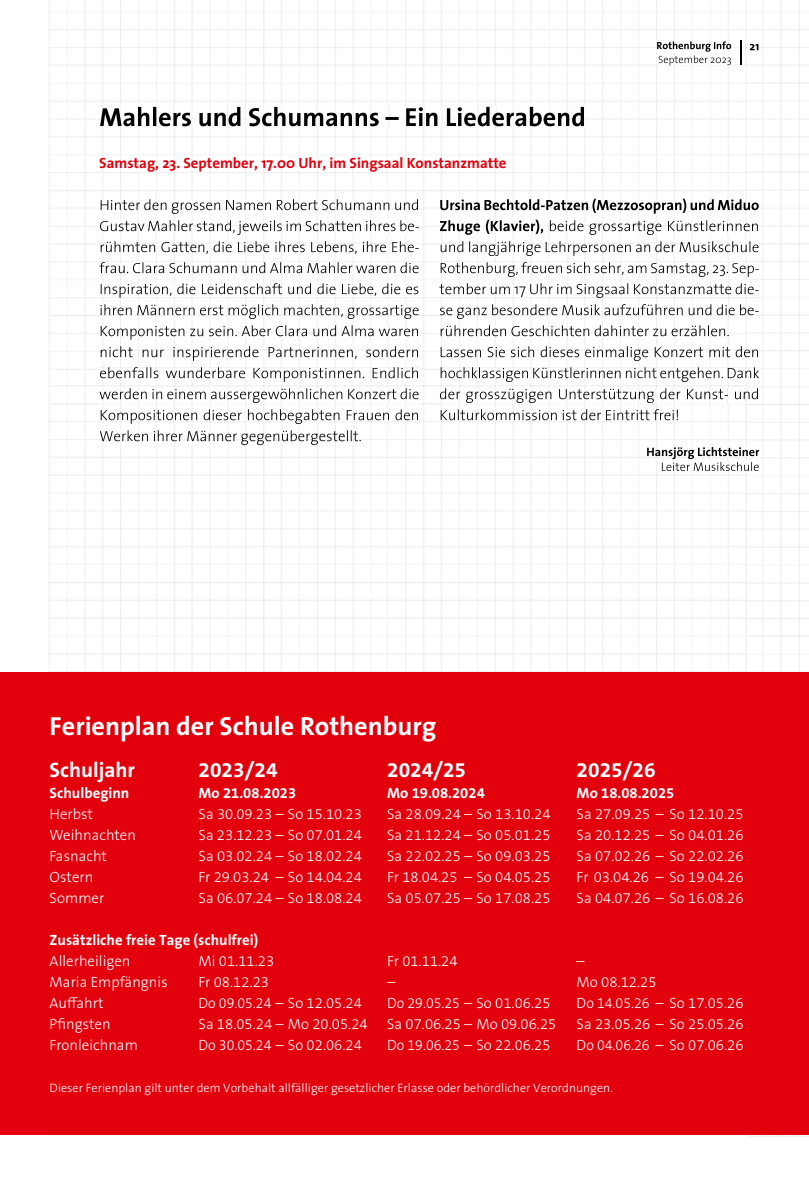
<style>
.page{position:relative;width:809px;height:1191px;background:#fff}
.page>*{position:absolute;margin:0;border:0;box-sizing:border-box;transform-origin:0 0}
.t1{font:700 26.25px "The Sans";color:#fff}
.t2{font:700 21px "The Sans B W7";color:#fff}
.t3{font:300 14.88px "The Sans B W3";color:#fff}
.t4{font:300 14.88px "The Sans B W3";color:#fff;scale:.95 1}
.t5{font:700 14.88px "The Sans";color:#e3000d}
.t6{font:700 14.88px "The Sans B W7";color:#fff}
.t7{font:700 14.88px "The Sans";color:#fff}
.t8{font:300 14.88px "The Sans";color:#fff}
.t9{font:300 12.25px "The Sans";color:#fff}
</style>
<div class="page">
<img style="left:0;top:0;width:809px;height:1137px">
<div style="left:0;top:672px;width:809px;height:462px;background:#e3000d"></div>
<img style="left:100px;top:107px;width:484px;height:19px">
<img style="left:101px;top:199px;width:318px;height:15px">
<img style="left:100px;top:220px;width:318px;height:15px">
<img style="left:101px;top:241px;width:317px;height:13px">
<img style="left:99px;top:262px;width:320px;height:11px">
<img style="left:101px;top:283px;width:318px;height:15px">
<img style="left:100px;top:304px;width:319px;height:15px">
<img style="left:101px;top:325px;width:318px;height:15px">
<img style="left:101px;top:346px;width:318px;height:15px">
<img style="left:100px;top:367px;width:319px;height:15px">
<img style="left:100px;top:388px;width:319px;height:15px">
<img style="left:101px;top:409px;width:318px;height:15px">
<img style="left:100px;top:430px;width:261px;height:15px">
<img style="left:440px;top:199px;width:319px;height:15px">
<img style="left:440px;top:220px;width:104px;height:15px">
<img style="left:544px;top:220px;width:215px;height:15px">
<img style="left:440px;top:241px;width:319px;height:15px">
<img style="left:440px;top:262px;width:318px;height:15px">
<img style="left:439px;top:283px;width:319px;height:15px">
<img style="left:440px;top:304px;width:318px;height:15px">
<img style="left:440px;top:325px;width:289px;height:11px">
<img style="left:440px;top:346px;width:319px;height:15px">
<img style="left:440px;top:367px;width:319px;height:15px">
<img style="left:440px;top:388px;width:319px;height:15px">
<img style="left:440px;top:409px;width:238px;height:11px">
<img style="left:647px;top:447px;width:112px;height:12px">
<img style="left:662px;top:462px;width:96px;height:9px">
<img style="left:657px;top:41px;width:74px;height:11px">
<img style="left:658px;top:55px;width:73px;height:11px">
<svg style="left:749px;top:44px;width:9px;height:6px"></svg>
<svg style="left:740px;top:41px;width:1px;height:23px"></svg>
<p class="t5" style="left:99px;top:151px;width:409px">Samstag, 23. September, 17.00 Uhr, im Singsaal Konstanzmatte</p>
<h1 class="t1" style="left:50px;top:704px;width:388px">Ferienplan der Schule Rothenburg</h1>
<h2 class="t2" style="left:50px;top:756px;width:87px">Schuljahr</h2>
<h2 class="t2" style="left:198px;top:756px;width:81px">2023/24</h2>
<h2 class="t2" style="left:387px;top:756px;width:81px">2024/25</h2>
<h2 class="t2" style="left:576px;top:756px;width:81px">2025/26</h2>
<p class="t6" style="left:50px;top:783px;width:81px">Schulbeginn</p>
<p class="t6" style="left:198px;top:783px;width:99px">Mo 21.08.2023</p>
<p class="t6" style="left:387px;top:783px;width:99px">Mo 19.08.2024</p>
<p class="t6" style="left:576px;top:783px;width:99px">Mo 18.08.2025</p>
<p class="t8" style="left:50px;top:802px;width:45px">Herbst</p>
<p class="t3" style="left:198px;top:804px;width:165px">Sa 30.09.23 – So 15.10.23</p>
<p class="t3" style="left:387px;top:804px;width:165px">Sa 28.09.24 – So 13.10.24</p>
<p class="t3" style="left:576px;top:804px;width:168px">Sa 27.09.25 – So 12.10.25</p>
<p class="t3" style="left:50px;top:825px;width:88px">Weihnachten</p>
<p class="t3" style="left:198px;top:825px;width:165px">Sa 23.12.23 – So 07.01.24</p>
<p class="t3" style="left:387px;top:825px;width:165px">Sa 21.12.24 – So 05.01.25</p>
<p class="t3" style="left:576px;top:825px;width:168px">Sa 20.12.25 – So 04.01.26</p>
<p class="t3" style="left:50px;top:846px;width:59px">Fasnacht</p>
<p class="t3" style="left:198px;top:846px;width:165px">Sa 03.02.24 – So 18.02.24</p>
<p class="t3" style="left:387px;top:846px;width:165px">Sa 22.02.25 – So 09.03.25</p>
<p class="t3" style="left:576px;top:846px;width:168px">Sa 07.02.26 – So 22.02.26</p>
<p class="t3" style="left:50px;top:867px;width:45px">Ostern</p>
<p class="t3" style="left:198px;top:867px;width:165px">Fr 29.03.24 – So 14.04.24</p>
<p class="t3" style="left:387px;top:867px;width:165px">Fr 18.04.25 – So 04.05.25</p>
<p class="t3" style="left:576px;top:867px;width:168px">Fr 03.04.26 – So 19.04.26</p>
<p class="t3" style="left:50px;top:888px;width:56px">Sommer</p>
<p class="t3" style="left:198px;top:888px;width:165px">Sa 06.07.24 – So 18.08.24</p>
<p class="t3" style="left:387px;top:888px;width:165px">Sa 05.07.25 – So 17.08.25</p>
<p class="t3" style="left:576px;top:888px;width:168px">Sa 04.07.26 – So 16.08.26</p>
<p class="t7" style="left:50px;top:928px;width:210px">Zusätzliche freie Tage (schulfrei)</p>
<p class="t3" style="left:50px;top:951px;width:82px">Allerheiligen</p>
<p class="t3" style="left:198px;top:951px;width:77px">Mi 01.11.23</p>
<p class="t3" style="left:387px;top:951px;width:72px">Fr 01.11.24</p>
<p class="t3" style="left:576px;top:951px;width:10px">–</p>
<p class="t3" style="left:50px;top:972px;width:120px">Maria Empfängnis</p>
<p class="t3" style="left:198px;top:972px;width:72px">Fr 08.12.23</p>
<p class="t3" style="left:387px;top:972px;width:10px">–</p>
<p class="t3" style="left:576px;top:972px;width:81px">Mo 08.12.25</p>
<p class="t3" style="left:50px;top:993px;width:56px">Auffahrt</p>
<p class="t4" style="left:198px;top:993px;width:173px">Do 09.05.24 – So 12.05.24</p>
<p class="t4" style="left:387px;top:993px;width:173px">Do 29.05.25 – So 01.06.25</p>
<p class="t4" style="left:576px;top:993px;width:177px">Do 14.05.26 – So 17.05.26</p>
<p class="t3" style="left:50px;top:1014px;width:63px">Pfingsten</p>
<p class="t3" style="left:198px;top:1014px;width:171px">Sa 18.05.24 – Mo 20.05.24</p>
<p class="t3" style="left:387px;top:1014px;width:171px">Sa 07.06.25 – Mo 09.06.25</p>
<p class="t3" style="left:576px;top:1014px;width:168px">Sa 23.05.26 – So 25.05.26</p>
<p class="t3" style="left:50px;top:1035px;width:90px">Fronleichnam</p>
<p class="t4" style="left:198px;top:1035px;width:173px">Do 30.05.24 – So 02.06.24</p>
<p class="t4" style="left:387px;top:1035px;width:173px">Do 19.06.25 – So 22.06.25</p>
<p class="t4" style="left:576px;top:1035px;width:177px">Do 04.06.26 – So 07.06.26</p>
<p class="t9" style="left:50px;top:1078px;width:565px">Dieser Ferienplan gilt unter dem Vorbehalt allfälliger gesetzlicher Erlasse oder behördlicher Verordnungen.</p>
</div>
